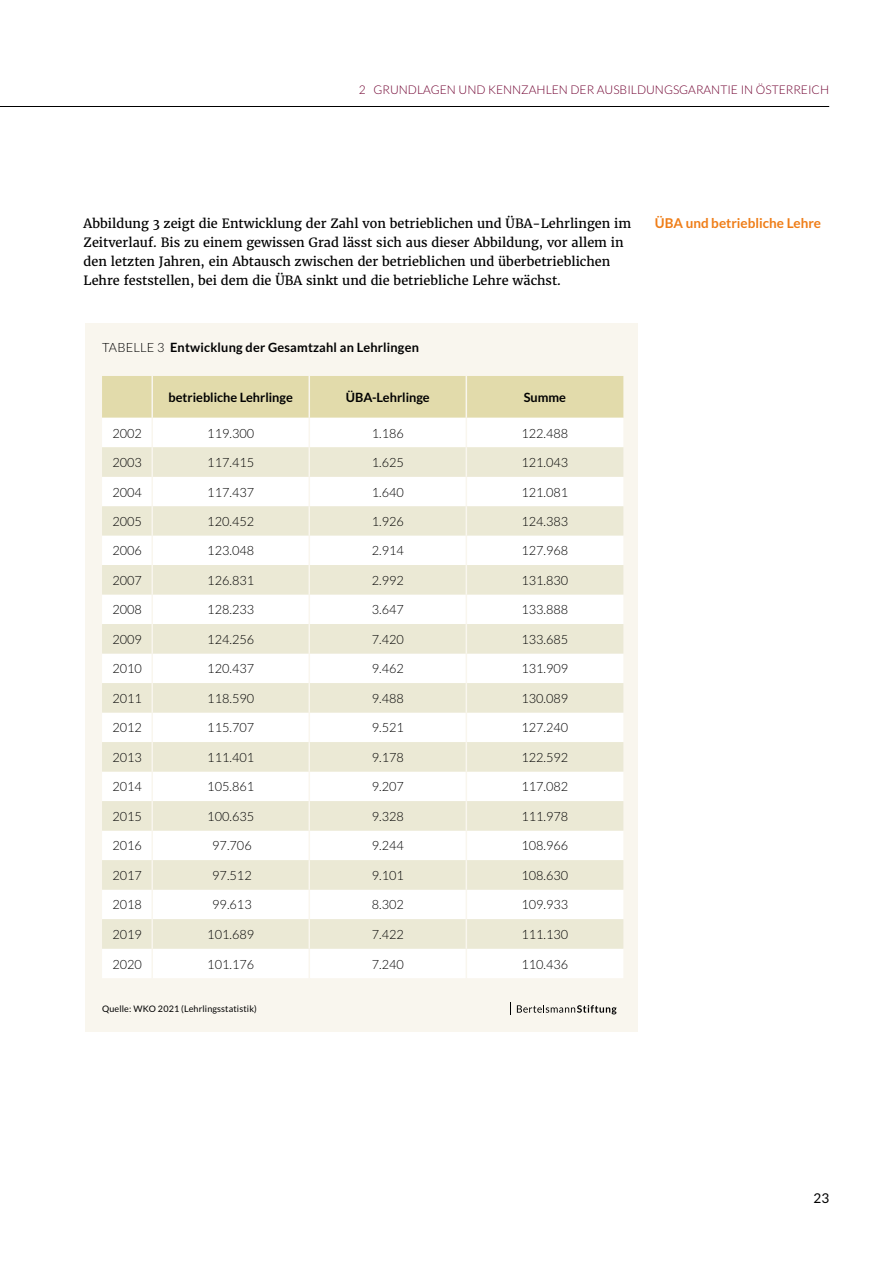
<style>
.page{position:relative;width:893px;height:1263px;background:#fff}
.page>*{position:absolute;margin:0;border:0;box-sizing:border-box;transform-origin:0 0}
.t1{font:700 13.5px "Lato";color:#ef7d17}
.t2{font:13.5px "Lato";color:#000}
.t3{font:300 12.75px "Lato";color:#000}
.t4{font:12.75px/19.2px "Merriweather";color:#000}
.t5{font:700 12.75px "Lato";color:#000}
.t6{font:300 12px "Lato";color:#700130}
.t7{font:9px "Lato";letter-spacing:.015em;color:#000}
.s1{font-weight:300}
</style>
<div class="page">
<hr style="left:0;top:106px;width:829px;height:1px;background:#000">
<div style="left:85px;top:323px;width:553px;height:708px;background:#f9f6ee"></div>
<svg style="left:517px;top:1005px;width:100px;height:9px"></svg>
<svg style="left:510px;top:1002px;width:1px;height:13px"></svg>
<div style="left:102px;top:949px;width:521px;height:29px;background:#fff"></div>
<svg style="left:102px;top:447px;width:521px;height:502px;background:#f4f3e8"></svg>
<svg style="left:102px;top:376px;width:521px;height:71px;background:#eee9ce"></svg>
<hr style="left:151px;top:447px;width:2px;height:30px;background:#f9f6ee">
<hr style="left:309px;top:447px;width:1px;height:30px;background:#f9f6ee">
<hr style="left:466px;top:447px;width:1px;height:30px;background:#f9f6ee">
<hr style="left:151px;top:477px;width:2px;height:29px;background:#f9f6ee">
<hr style="left:151px;top:506px;width:2px;height:29px;background:#f9f6ee">
<svg style="left:309px;top:477px;width:1px;height:58px"></svg>
<svg style="left:466px;top:477px;width:1px;height:58px"></svg>
<hr style="left:151px;top:535px;width:2px;height:30px;background:#f9f6ee">
<hr style="left:309px;top:535px;width:1px;height:30px;background:#f9f6ee">
<hr style="left:466px;top:535px;width:1px;height:30px;background:#f9f6ee">
<hr style="left:151px;top:565px;width:2px;height:29px;background:#f9f6ee">
<svg style="left:309px;top:565px;width:1px;height:29px"></svg>
<svg style="left:466px;top:565px;width:1px;height:29px"></svg>
<hr style="left:151px;top:594px;width:2px;height:30px;background:#f9f6ee">
<hr style="left:309px;top:594px;width:1px;height:30px;background:#f9f6ee">
<hr style="left:466px;top:594px;width:1px;height:30px;background:#f9f6ee">
<hr style="left:151px;top:624px;width:2px;height:29px;background:#f9f6ee">
<svg style="left:309px;top:624px;width:1px;height:29px"></svg>
<svg style="left:466px;top:624px;width:1px;height:29px"></svg>
<hr style="left:151px;top:653px;width:2px;height:30px;background:#f9f6ee">
<hr style="left:309px;top:653px;width:1px;height:30px;background:#f9f6ee">
<hr style="left:466px;top:653px;width:1px;height:30px;background:#f9f6ee">
<hr style="left:151px;top:683px;width:2px;height:30px;background:#f9f6ee">
<hr style="left:309px;top:683px;width:1px;height:30px;background:#f9f6ee">
<hr style="left:466px;top:683px;width:1px;height:30px;background:#f9f6ee">
<hr style="left:151px;top:713px;width:2px;height:29px;background:#f9f6ee">
<svg style="left:309px;top:713px;width:1px;height:29px"></svg>
<svg style="left:466px;top:713px;width:1px;height:29px"></svg>
<hr style="left:151px;top:742px;width:2px;height:30px;background:#f9f6ee">
<hr style="left:309px;top:742px;width:1px;height:30px;background:#f9f6ee">
<hr style="left:466px;top:742px;width:1px;height:30px;background:#f9f6ee">
<hr style="left:151px;top:772px;width:2px;height:29px;background:#f9f6ee">
<svg style="left:309px;top:772px;width:1px;height:29px"></svg>
<svg style="left:466px;top:772px;width:1px;height:29px"></svg>
<hr style="left:151px;top:801px;width:2px;height:30px;background:#f9f6ee">
<hr style="left:309px;top:801px;width:1px;height:30px;background:#f9f6ee">
<hr style="left:466px;top:801px;width:1px;height:30px;background:#f9f6ee">
<hr style="left:151px;top:831px;width:2px;height:29px;background:#f9f6ee">
<svg style="left:309px;top:831px;width:1px;height:29px"></svg>
<svg style="left:466px;top:831px;width:1px;height:29px"></svg>
<hr style="left:151px;top:860px;width:2px;height:30px;background:#f9f6ee">
<hr style="left:309px;top:860px;width:1px;height:30px;background:#f9f6ee">
<hr style="left:466px;top:860px;width:1px;height:30px;background:#f9f6ee">
<hr style="left:151px;top:890px;width:2px;height:29px;background:#f9f6ee">
<svg style="left:309px;top:890px;width:1px;height:29px"></svg>
<svg style="left:466px;top:890px;width:1px;height:29px"></svg>
<hr style="left:151px;top:919px;width:2px;height:30px;background:#f9f6ee">
<hr style="left:309px;top:919px;width:1px;height:30px;background:#f9f6ee">
<hr style="left:466px;top:919px;width:1px;height:30px;background:#f9f6ee">
<hr style="left:151px;top:949px;width:2px;height:29px;background:#f9f6ee">
<svg style="left:309px;top:949px;width:1px;height:29px"></svg>
<svg style="left:466px;top:949px;width:1px;height:29px"></svg>
<p class="t6" style="left:359px;top:83px;width:472px">2 GRUNDLAGEN UND KENNZAHLEN DER AUSBILDUNGSGARANTIE IN ÖSTERREICH</p>
<p class="t4" style="left:84px;top:213px;width:549px">Abbildung 3 zeigt die Entwicklung der Zahl von betrieblichen und ÜBA-Lehrlingen im Zeitverlauf. Bis zu einem gewissen Grad lässt sich aus dieser Abbildung, vor allem in den letzten Jahren, ein Abtausch zwischen der betrieblichen und überbetrieblichen Lehre feststellen, bei dem die ÜBA sinkt und die betriebliche Lehre wächst.</p>
<p class="t1" style="left:655px;top:215px;width:168px">ÜBA und betriebliche Lehre</p>
<p class="t5" style="left:102px;top:340px;width:318px"><span class="s1">TABELLE 3</span> Entwicklung der Gesamtzahl an Lehrlingen</p>
<p class="t5" style="left:169px;top:390px;width:126px">betriebliche Lehrlinge</p>
<p class="t5" style="left:346px;top:390px;width:85px">ÜBA-Lehrlinge</p>
<p class="t5" style="left:524px;top:390px;width:44px">Summe</p>
<p class="t3" style="left:112px;top:426px;width:31px">2002</p>
<p class="t3" style="left:207px;top:426px;width:48px">119.300</p>
<p class="t3" style="left:372px;top:426px;width:34px">1.186</p>
<p class="t3" style="left:521px;top:426px;width:48px">122.488</p>
<p class="t3" style="left:112px;top:456px;width:31px">2003</p>
<p class="t3" style="left:207px;top:456px;width:48px">117.415</p>
<p class="t3" style="left:372px;top:456px;width:34px">1.625</p>
<p class="t3" style="left:521px;top:456px;width:48px">121.043</p>
<p class="t3" style="left:112px;top:485px;width:31px">2004</p>
<p class="t3" style="left:207px;top:485px;width:48px">117.437</p>
<p class="t3" style="left:372px;top:485px;width:34px">1.640</p>
<p class="t3" style="left:521px;top:485px;width:48px">121.081</p>
<p class="t3" style="left:112px;top:515px;width:31px">2005</p>
<p class="t3" style="left:207px;top:515px;width:48px">120.452</p>
<p class="t3" style="left:372px;top:515px;width:34px">1.926</p>
<p class="t3" style="left:521px;top:515px;width:48px">124.383</p>
<p class="t3" style="left:112px;top:544px;width:31px">2006</p>
<p class="t3" style="left:207px;top:544px;width:48px">123.048</p>
<p class="t3" style="left:372px;top:544px;width:34px">2.914</p>
<p class="t3" style="left:521px;top:544px;width:48px">127.968</p>
<p class="t3" style="left:112px;top:573px;width:31px">2007</p>
<p class="t3" style="left:207px;top:573px;width:48px">126.831</p>
<p class="t3" style="left:372px;top:573px;width:34px">2.992</p>
<p class="t3" style="left:521px;top:573px;width:48px">131.830</p>
<p class="t3" style="left:112px;top:603px;width:31px">2008</p>
<p class="t3" style="left:207px;top:603px;width:48px">128.233</p>
<p class="t3" style="left:372px;top:603px;width:34px">3.647</p>
<p class="t3" style="left:521px;top:603px;width:48px">133.888</p>
<p class="t3" style="left:112px;top:632px;width:31px">2009</p>
<p class="t3" style="left:207px;top:632px;width:48px">124.256</p>
<p class="t3" style="left:372px;top:632px;width:34px">7.420</p>
<p class="t3" style="left:521px;top:632px;width:48px">133.685</p>
<p class="t3" style="left:112px;top:662px;width:31px">2010</p>
<p class="t3" style="left:207px;top:662px;width:48px">120.437</p>
<p class="t3" style="left:372px;top:662px;width:34px">9.462</p>
<p class="t3" style="left:521px;top:662px;width:48px">131.909</p>
<p class="t3" style="left:112px;top:691px;width:31px">2011</p>
<p class="t3" style="left:207px;top:691px;width:48px">118.590</p>
<p class="t3" style="left:372px;top:691px;width:34px">9.488</p>
<p class="t3" style="left:521px;top:691px;width:48px">130.089</p>
<p class="t3" style="left:112px;top:721px;width:31px">2012</p>
<p class="t3" style="left:207px;top:721px;width:48px">115.707</p>
<p class="t3" style="left:372px;top:721px;width:34px">9.521</p>
<p class="t3" style="left:521px;top:721px;width:48px">127.240</p>
<p class="t3" style="left:112px;top:750px;width:31px">2013</p>
<p class="t3" style="left:207px;top:750px;width:48px">111.401</p>
<p class="t3" style="left:372px;top:750px;width:34px">9.178</p>
<p class="t3" style="left:521px;top:750px;width:48px">122.592</p>
<p class="t3" style="left:112px;top:780px;width:31px">2014</p>
<p class="t3" style="left:207px;top:780px;width:48px">105.861</p>
<p class="t3" style="left:372px;top:780px;width:34px">9.207</p>
<p class="t3" style="left:521px;top:780px;width:48px">117.082</p>
<p class="t3" style="left:112px;top:809px;width:31px">2015</p>
<p class="t3" style="left:207px;top:809px;width:48px">100.635</p>
<p class="t3" style="left:372px;top:809px;width:34px">9.328</p>
<p class="t3" style="left:521px;top:809px;width:48px">111.978</p>
<p class="t3" style="left:112px;top:839px;width:31px">2016</p>
<p class="t3" style="left:212px;top:839px;width:41px">97.706</p>
<p class="t3" style="left:372px;top:839px;width:34px">9.244</p>
<p class="t3" style="left:521px;top:839px;width:48px">108.966</p>
<p class="t3" style="left:112px;top:868px;width:31px">2017</p>
<p class="t3" style="left:212px;top:868px;width:41px">97.512</p>
<p class="t3" style="left:372px;top:868px;width:34px">9.101</p>
<p class="t3" style="left:521px;top:868px;width:48px">108.630</p>
<p class="t3" style="left:112px;top:898px;width:31px">2018</p>
<p class="t3" style="left:212px;top:898px;width:41px">99.613</p>
<p class="t3" style="left:372px;top:898px;width:34px">8.302</p>
<p class="t3" style="left:521px;top:898px;width:48px">109.933</p>
<p class="t3" style="left:112px;top:927px;width:31px">2019</p>
<p class="t3" style="left:207px;top:927px;width:48px">101.689</p>
<p class="t3" style="left:372px;top:927px;width:34px">7.422</p>
<p class="t3" style="left:521px;top:927px;width:48px">111.130</p>
<p class="t3" style="left:112px;top:957px;width:31px">2020</p>
<p class="t3" style="left:207px;top:957px;width:48px">101.176</p>
<p class="t3" style="left:372px;top:957px;width:34px">7.240</p>
<p class="t3" style="left:521px;top:957px;width:48px">110.436</p>
<p class="t7" style="left:102px;top:1004px;width:156px">Quelle: WKO 2021 (Lehrlingsstatistik)</p>
<p class="t2" style="left:813px;top:1191px;width:17px">23</p>
</div>
